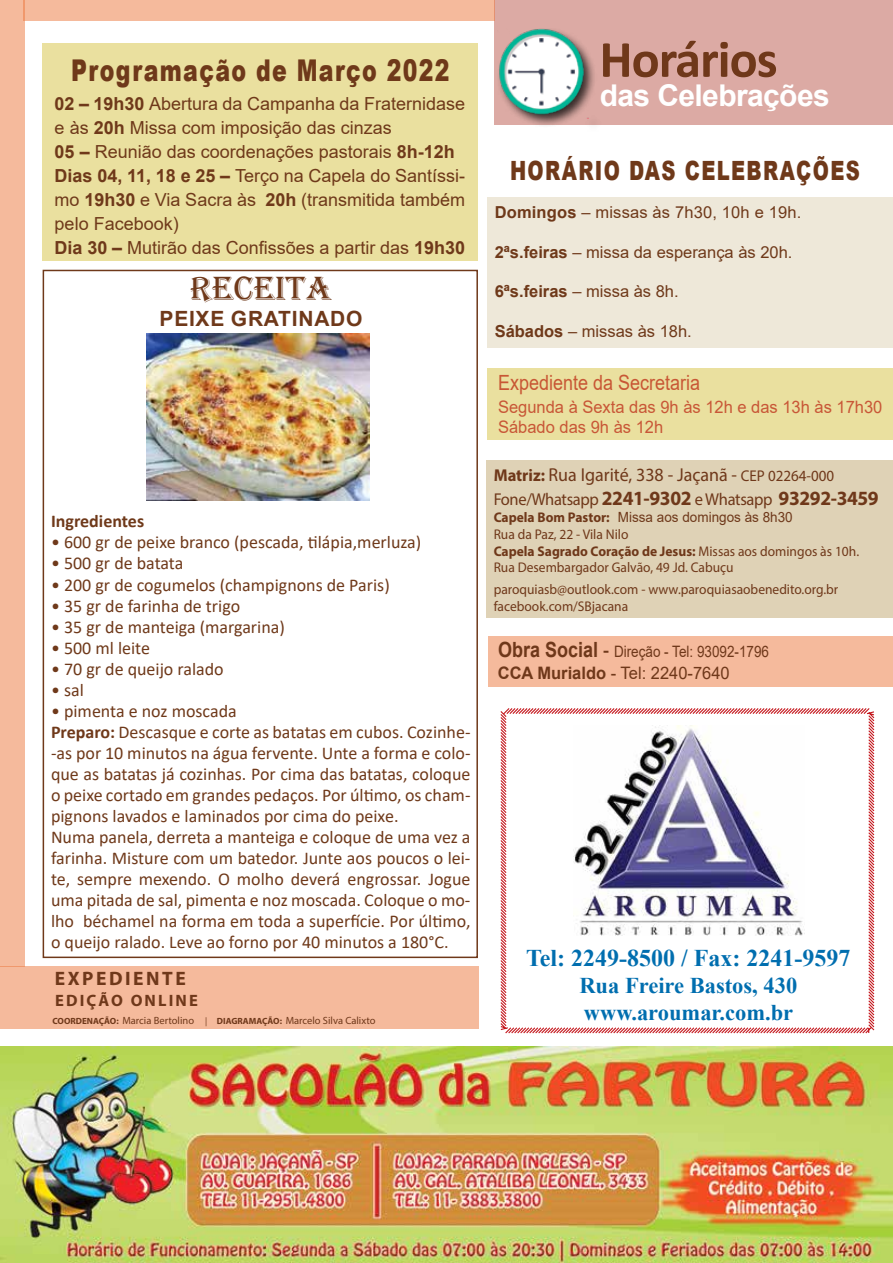
<style>
.page{position:relative;width:893px;height:1263px;background:#fff}
.page>*{position:absolute;margin:0;border:0;box-sizing:border-box;transform-origin:0 0}
.t1{font:700 52.5px "Calibri";letter-spacing:-.02em;color:#6f381a}
.t2{font:34.5px "Algerian";color:#6f391a}
.t3{font:900 30px "Arial";letter-spacing:.06em;color:#6f391a;scale:.73 1}
.t4{font:700 30px "Arial";letter-spacing:-.02em;color:#fff}
.t5{font:900 26.55px "Arial";letter-spacing:.07em;color:#6f391a;scale:.73 1}
.t6{font:700 24px "Times New Roman";color:#006eaf}
.t7{font:700 22.5px/27px "Times New Roman";color:#006eaf}
.t8{font:21px "Arial";color:#c85735;scale:.86 1}
.t9{font:700 21px "Arial";letter-spacing:.035em;color:#6f391a}
.t10{font:700 19.5px "Myriad Pro";letter-spacing:.13em;color:#6f381a}
.t11{font:18.75px "Myriad Pro";color:#6f381a;scale:.96 1}
.t12{font:18px/21px "Calibri";color:#6f391a}
.t13{font:18px/24px "Arial";color:#6f391a}
.t14{font:700 18px "Calibri";color:#6f391a}
.t15{font:17.1px/20.5px "Arial";color:#c85737;scale:.96 1}
.t16{font:17.1px "Myriad Pro";letter-spacing:-.02em;color:#6f381a;scale:.96 1}
.t17{font:17.1px "Arial";color:#6f381a;scale:.96 1}
.t18{font:16.5px "Arial";color:#6f391a}
.t19{font:700 16.5px "Myriad Pro";letter-spacing:.13em;color:#6f381a}
.t20{font:15.75px "Arial";color:#6f381a;scale:.86 1}
.t21{font:14.1px/16.8px "Myriad Pro";color:#6f381a;scale:.96 1}
.t22{font:14.1px "Arial";color:#6f391b;scale:.96 1}
.t23{font:10.5px "Myriad Pro";color:#6f381a}
.s1{font-weight:700}
.s2{font-weight:700;font-size:9px}
.s3{font-size:9px}
.s4{font-weight:700;font-size:17.1px}
.s5{font-size:15.6px}
.s6{font-weight:700;font-size:20.25px}
.s7{font-family:"Myriad Pro";font-weight:700;color:#6f381a}
.s8{font-family:"Myriad Pro";font-weight:700}
.s9{font-weight:700;font-size:21px}
.s10{font-size:21px}
</style>
<div class="page">
<div style="left:0;top:966px;width:479px;height:63px;background:#f5ba9c"></div>
<div style="left:43px;top:44px;width:435px;height:217px;background:#eae09f"></div>
<div style="left:495px;top:0;width:398px;height:125px;background:#dcaaa4"></div>
<div style="left:496px;top:27px;width:106px;height:105px;background:#000;opacity:.75"></div>
<img style="left:497px;top:27px;width:91px;height:91px">
<img style="left:0;top:1047px;width:893px;height:216px">
<div style="left:487px;top:369px;width:406px;height:71px;background:#eae09f"></div>
<div style="left:488px;top:636px;width:405px;height:50px;background:#f5ba9c"></div>
<div style="left:487px;top:460px;width:406px;height:157px;background:#dfd2b6"></div>
<div style="left:487px;top:198px;width:406px;height:150px;background:#eee8d9"></div>
<svg style="left:500px;top:708px;width:375px;height:326px"></svg>
<img style="left:574px;top:725px;width:231px;height:211px">
<img style="left:146px;top:333px;width:223px;height:167px">
<div style="left:43px;top:270px;width:435px;height:688px;border:2px solid #6f391a"></div>
<div style="left:0;top:0;width:25px;height:966px;background:#f5ba9c"></div>
<div style="left:23px;top:0;width:472px;height:20px;background:#f5ba9c"></div>
<h3 class="t3" style="left:71px;top:48px;width:520px">Programação de Março 2022</h3>
<p class="t13" style="left:55px;top:92px;width:412px"><span class="s1">02 – 19h30</span> Abertura da Campanha da Fraternidase e às <span class="s1">20h</span> Missa com imposição das cinzas<br><span class="s1">05 –</span> Reunião das coordenações pastorais <span class="s1">8h-12h Dias 04, 11, 18 e 25 –</span> Terço na Capela do Santíssi&shy;mo <span class="s1">19h30</span> e Via Sacra às <span class="s1">20h</span> (transmitida também pelo Facebook)<br><span class="s1">Dia 30 –</span> Mutirão das Confissões a partir das <span class="s1">19h30</span></p>
<h2 class="t2" style="left:190px;top:270px;width:143px">RECEITA</h2>
<p class="t9" style="left:160px;top:303px;width:204px">PEIXE GRATINADO</p>
<p class="t14" style="left:51px;top:509px;width:95px">Ingredientes</p>
<p class="t12" style="left:51px;top:531px;width:372px">• 600 gr de peixe branco (pescada, tilápia,merluza)</p>
<p class="t12" style="left:51px;top:552px;width:134px">• 500 gr de batata</p>
<p class="t12" style="left:51px;top:574px;width:340px">• 200 gr de cogumelos (champignons de Paris)</p>
<p class="t12" style="left:51px;top:595px;width:191px">• 35 gr de farinha de trigo</p>
<p class="t12" style="left:51px;top:616px;width:235px">• 35 gr de manteiga (margarina)</p>
<p class="t12" style="left:51px;top:637px;width:101px">• 500 ml leite</p>
<p class="t12" style="left:51px;top:658px;width:174px">• 70 gr de queijo ralado</p>
<p class="t12" style="left:51px;top:679px;width:34px">• sal</p>
<p class="t12" style="left:51px;top:700px;width:421px">• pimenta e noz moscada<br><span class="s1">Preparo:</span> Descasque e corte as batatas em cubos. Cozinhe--as por 10 minutos na água fervente. Unte a forma e colo&shy;que as batatas já cozinhas. Por cima das batatas, coloque o peixe cortado em grandes pedaços. Por último, os cham&shy;pignons lavados e laminados por cima do peixe.<br>Numa panela, derreta a manteiga e coloque de uma vez a farinha. Misture com um batedor. Junte aos poucos o lei&shy;te, sempre mexendo. O molho deverá engrossar. Jogue uma pitada de sal, pimenta e noz moscada. Coloque o mo&shy;lho béchamel na forma em toda a superfície. Por último, o queijo ralado. Leve ao forno por 40 minutos a 180°C.</p>
<p class="t10" style="left:55px;top:966px;width:133px">EXPEDIENTE</p>
<p class="t19" style="left:55px;top:989px;width:144px">EDIÇÃO ONLINE</p>
<p class="t23" style="left:53px;top:1014px;width:325px"><span class="s2">COORDENAÇÃO:</span> Marcia Bertolino <span class="s3">|</span> <span class="s2">DIAGRAMAÇÃO:</span> Marcelo Silva Calixto</p>
<h1 class="t1" style="left:599px;top:22px;width:180px">Horários</h1>
<h3 class="t4" style="left:600px;top:74px;width:232px">das Celebrações</h3>
<h3 class="t5" style="left:510px;top:151px;width:481px">HORÁRIO DAS CELEBRAÇÕES</h3>
<p class="t18" style="left:495px;top:201px;width:308px"><span class="s1">Domingos</span> – missas às 7h30, 10h e 19h.</p>
<p class="t18" style="left:495px;top:240px;width:299px"><span class="s1">2ªs.feiras</span> – missa da esperança às 20h.</p>
<p class="t18" style="left:495px;top:280px;width:186px"><span class="s1">6ªs.feiras</span> – missa às 8h.</p>
<p class="t18" style="left:495px;top:320px;width:199px"><span class="s1">Sábados</span> – missas às 18h.</p>
<p class="t8" style="left:498px;top:368px;width:237px">Expediente da Secretaria</p>
<p class="t15" style="left:498px;top:396px;width:402px">Segunda à Sexta das 9h às 12h e das 13h às 17h30<br>Sábado das 9h às 12h</p>
<p class="t11" style="left:494px;top:463px;width:356px"><span class="s4">Matriz:</span> Rua Igarité, 338 - Jaçanã - <span class="s5">CEP 02264-000</span></p>
<p class="t16" style="left:494px;top:489px;width:403px">Fone/Whatsapp <span class="s6">2241-9302</span> e Whatsapp <span class="s6">93292-3459</span></p>
<p class="t22" style="left:494px;top:507px;width:313px"><span class="s7">Capela Bom Pastor</span><span class="s8">:</span> Missa aos domingos às 8h30</p>
<p class="t21" style="left:494px;top:525px;width:382px">Rua da Paz, 22 - Vila Nilo<br><span class="s1">Capela Sagrado Coração de Jesus:</span> Missas aos domingos às 10h.<br>Rua Desembargador Galvão, 49 Jd. Cabuçu</p>
<p class="t21" style="left:494px;top:581px;width:361px">paroquiasb@outlook.com - www.paroquiasaobenedito.org.br facebook.com/SBjacana</p>
<p class="t20" style="left:498px;top:641px;width:317px"><span class="s9">Obra Social</span> <span class="s10">-</span> Direção - Tel: 93092-1796</p>
<p class="t17" style="left:498px;top:661px;width:243px"><span class="s1">CCA Murialdo</span> - Tel: 2240-7640</p>
<h3 class="t6" style="left:526px;top:941px;width:326px">Tel: 2249-8500 / Fax: 2241-9597</h3>
<p class="t7" style="left:579px;top:971px;width:219px">Rua Freire Bastos, 430 www.aroumar.com.br</p>
</div>
